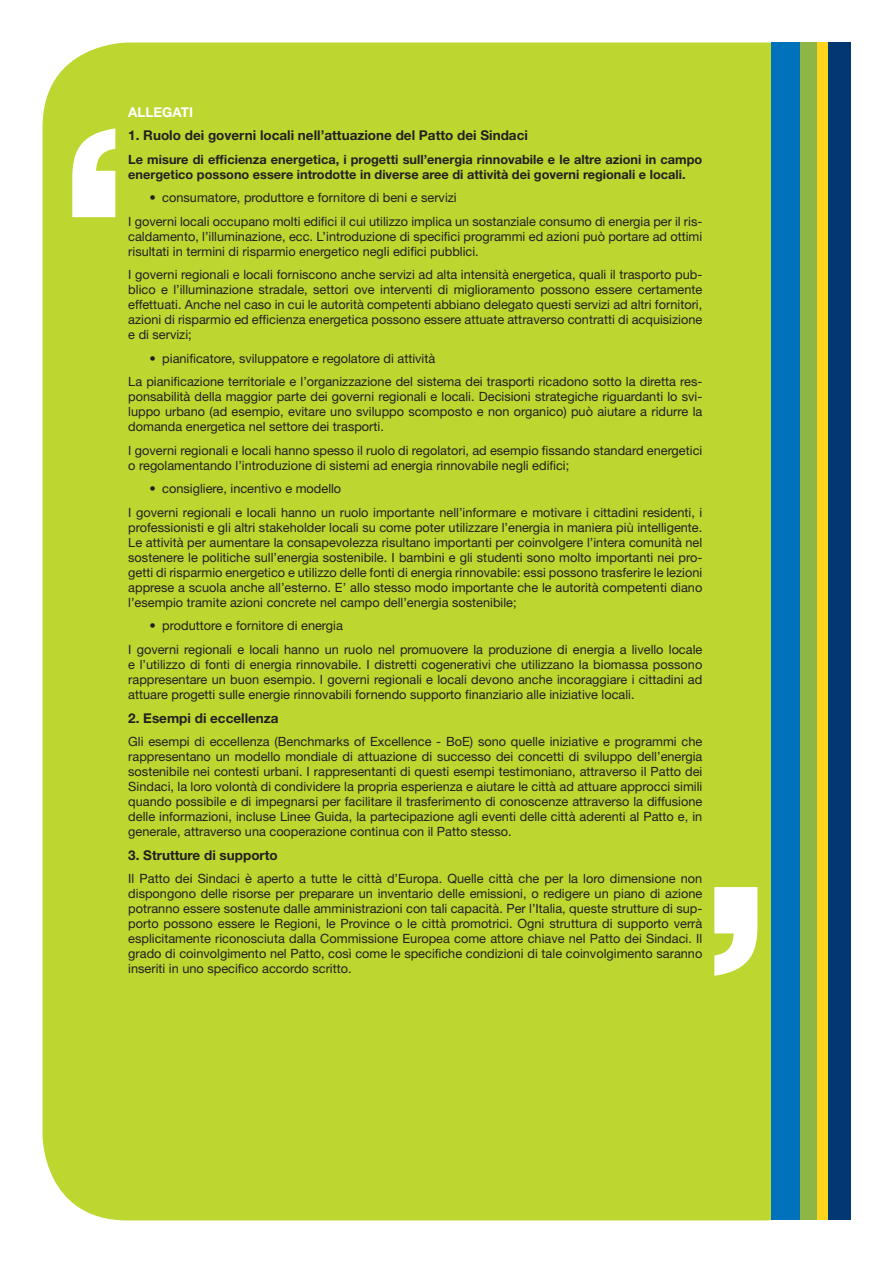
<style>
.page{position:relative;width:893px;height:1263px;background:#fff}
.page>*{position:absolute;margin:0;border:0;box-sizing:border-box;transform-origin:0 0}
.t1{font:700 13.5px "Helvetica Neue";color:#231f20}
.t2{font:700 13.5px "Helvetica Neue";color:#fff}
.t3{font:12.75px/15px "Helvetica Neue";color:#231f20}
.t4{font:700 12.75px/15px "Helvetica Neue";color:#231f20}
</style>
<div class="page">
<div style="left:43px;top:43px;width:807px;height:1177px;background:#bed630;border-radius:85px"></div>
<div style="left:828px;top:43px;width:22px;height:1177px;background:#013874"></div>
<div style="left:816px;top:43px;width:12px;height:1177px;background:#fed41d"></div>
<div style="left:799px;top:43px;width:17px;height:1177px;background:#8eb646"></div>
<div style="left:771px;top:43px;width:28px;height:1177px;background:#0072bc"></div>
<svg style="left:72px;top:128px;width:43px;height:89px"></svg>
<svg style="left:714px;top:887px;width:43px;height:89px"></svg>
<p class="t2" style="left:128px;top:107px;width:66px">ALLEGATI</p>
<p class="t1" style="left:128px;top:131px;width:401px">1. Ruolo dei governi locali nell’attuazione del Patto dei Sindaci</p>
<p class="t4" style="left:128px;top:153px;width:576px">Le misure di efficienza energetica, i progetti sull’energia rinnovabile e le altre azioni in campo energetico possono essere introdotte in diverse aree di attività dei governi regionali e locali.</p>
<p class="t3" style="left:128px;top:187px;width:576px;line-height:23.5px;text-indent:21px">• consumatore, produttore e fornitore di beni e servizi<br>I governi locali occupano molti edifici il cui utilizzo implica un sostanziale consumo di energia per il ris-</p>
<p class="t3" style="left:128px;top:230px;width:576px">caldamento, l’illuminazione, ecc. L’introduzione di specifici programmi ed azioni può portare ad ottimi risultati in termini di risparmio energetico negli edifici pubblici.</p>
<p class="t3" style="left:128px;top:269px;width:576px;text-align:justify">I governi regionali e locali forniscono anche servizi ad alta intensità energetica, quali il trasporto pub&shy;blico e l’illuminazione stradale, settori ove interventi di miglioramento possono essere certamente effettuati. Anche nel caso in cui le autorità competenti abbiano delegato questi servizi ad altri fornitori, azioni di risparmio ed efficienza energetica possono essere attuate attraverso contratti di acquisizione e di servizi;</p>
<p class="t3" style="left:128px;top:348px;width:576px;line-height:23.5px;text-indent:21px">• pianificatore, sviluppatore e regolatore di attività<br>La pianificazione territoriale e l’organizzazione del sistema dei trasporti ricadono sotto la diretta res-</p>
<p class="t3" style="left:128px;top:391px;width:576px;text-align:justify">ponsabilità della maggior parte dei governi regionali e locali. Decisioni strategiche riguardanti lo svi&shy;luppo urbano (ad esempio, evitare uno sviluppo scomposto e non organico) può aiutare a ridurre la domanda energetica nel settore dei trasporti.</p>
<p class="t3" style="left:128px;top:444px;width:576px">I governi regionali e locali hanno spesso il ruolo di regolatori, ad esempio fissando standard energetici o regolamentando l’introduzione di sistemi ad energia rinnovabile negli edifici;</p>
<p class="t3" style="left:128px;top:478px;width:576px;line-height:23.5px;text-indent:21px">• consigliere, incentivo e modello<br>I governi regionali e locali hanno un ruolo importante nell’informare e motivare i cittadini residenti, i</p>
<p class="t3" style="left:128px;top:521px;width:576px;text-align:justify">professionisti e gli altri stakeholder locali su come poter utilizzare l’energia in maniera più intelligente.<br>Le attività per aumentare la consapevolezza risultano importanti per coinvolgere l’intera comunità nel sostenere le politiche sull’energia sostenibile. I bambini e gli studenti sono molto importanti nei pro&shy;getti di risparmio energetico e utilizzo delle fonti di energia rinnovabile: essi possono trasferire le lezioni apprese a scuola anche all’esterno. E’ allo stesso modo importante che le autorità competenti diano l’esempio tramite azioni concrete nel campo dell’energia sostenibile;</p>
<p class="t3" style="left:128px;top:615px;width:576px;line-height:23.5px;text-indent:21px">• produttore e fornitore di energia<br>I governi regionali e locali hanno un ruolo nel promuovere la produzione di energia a livello locale</p>
<p class="t3" style="left:128px;top:658px;width:576px;text-align:justify">e l’utilizzo di fonti di energia rinnovabile. I distretti cogenerativi che utilizzano la biomassa possono rappresentare un buon esempio. I governi regionali e locali devono anche incoraggiare i cittadini ad attuare progetti sulle energie rinnovabili fornendo supporto finanziario alle iniziative locali.</p>
<p class="t1" style="left:128px;top:713px;width:152px">2. Esempi di eccellenza</p>
<p class="t3" style="left:128px;top:735px;width:576px;text-align:justify">Gli esempi di eccellenza (Benchmarks of Excellence - BoE) sono quelle iniziative e programmi che rappresentano un modello mondiale di attuazione di successo dei concetti di sviluppo dell’energia sostenibile nei contesti urbani. I rappresentanti di questi esempi testimoniano, attraverso il Patto dei Sindaci, la loro volontà di condividere la propria esperienza e aiutare le città ad attuare approcci simili quando possibile e di impegnarsi per facilitare il trasferimento di conoscenze attraverso la diffusione delle informazioni, incluse Linee Guida, la partecipazione agli eventi delle città aderenti al Patto e, in generale, attraverso una cooperazione continua con il Patto stesso.</p>
<p class="t1" style="left:128px;top:850px;width:151px">3. Strutture di supporto</p>
<p class="t3" style="left:128px;top:872px;width:576px;text-align:justify">Il Patto dei Sindaci è aperto a tutte le città d’Europa. Quelle città che per la loro dimensione non dispongono delle risorse per preparare un inventario delle emissioni, o redigere un piano di azione potranno essere sostenute dalle amministrazioni con tali capacità. Per l’Italia, queste strutture di sup&shy;porto possono essere le Regioni, le Province o le città promotrici. Ogni struttura di supporto verrà esplicitamente riconosciuta dalla Commissione Europea come attore chiave nel Patto dei Sindaci. Il grado di coinvolgimento nel Patto, così come le specifiche condizioni di tale coinvolgimento saranno inseriti in uno specifico accordo scritto.</p>
</div>
